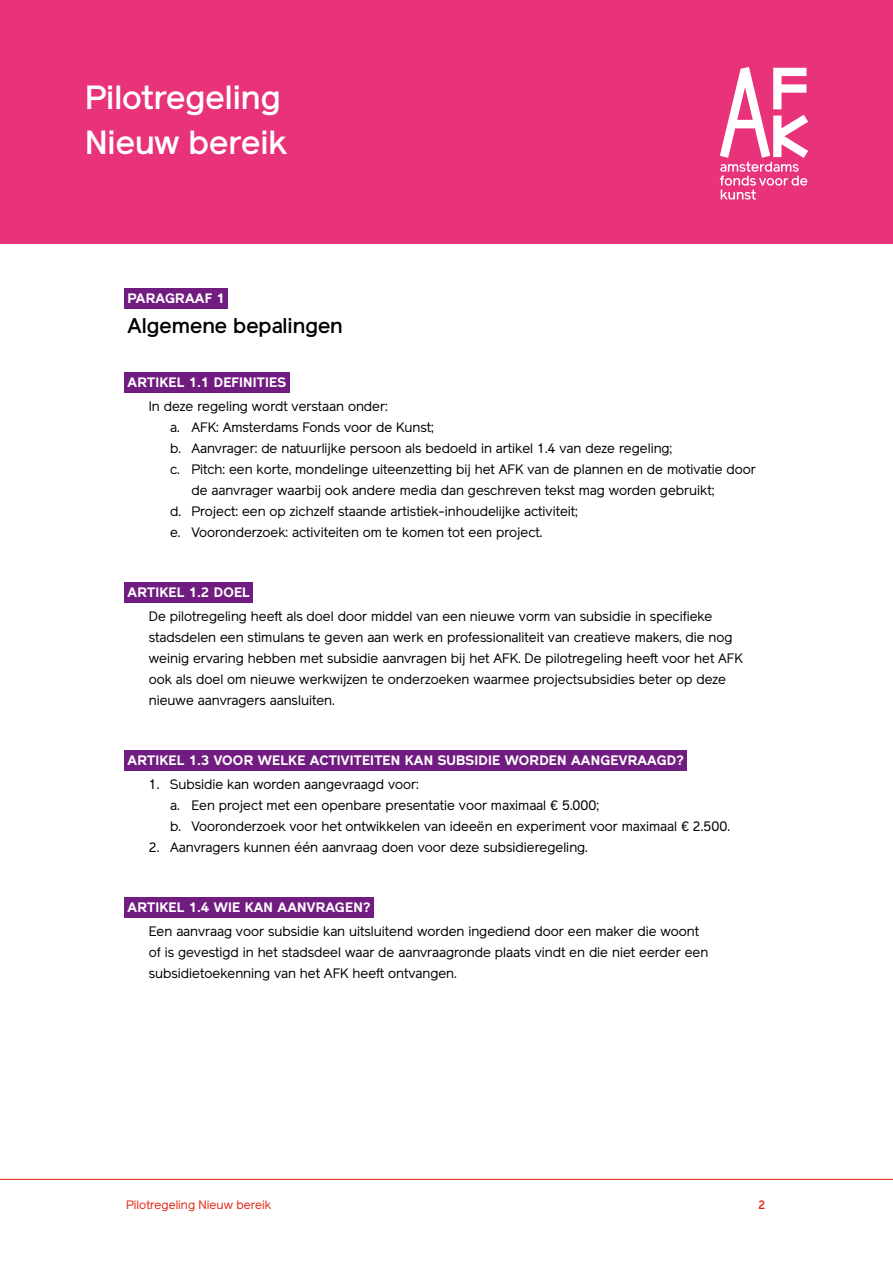
<style>
.page{position:relative;width:893px;height:1263px;background:#fff}
.page>*{position:absolute;margin:0;border:0;box-sizing:border-box;transform-origin:0 0}
.t1{font:500 33px/45px "Reader";color:#fff}
.t2{font:500 21px "Reader";color:#000}
.t3{font:13.5px/21px "Reader";color:#000}
.t4{font:700 13.5px "Reader";letter-spacing:.015em;color:#fff}
.t5{font:12px "Reader";color:#e42313}
.t6{font:500 12px "Reader";color:#e42313}
</style>
<div class="page">
<hr style="left:0;top:1179px;width:893px;height:1px;background:#e42313">
<div style="left:0;top:0;width:893px;height:243px;background:#e8327a"></div>
<div style="left:124px;top:288px;width:104px;height:21px;background:#711c80"></div>
<div style="left:124px;top:372px;width:165px;height:21px;background:#711c80"></div>
<div style="left:124px;top:582px;width:129px;height:21px;background:#711c80"></div>
<div style="left:124px;top:750px;width:563px;height:21px;background:#711c80"></div>
<div style="left:124px;top:897px;width:249px;height:21px;background:#711c80"></div>
<svg style="left:720px;top:67px;width:88px;height:133px"></svg>
<h1 class="t1" style="left:85px;top:75px;width:203px">Pilotregeling<br>Nieuw bereik</h1>
<p class="t4" style="left:128px;top:290px;width:99px">PARAGRAAF 1</p>
<h2 class="t2" style="left:128px;top:313px;width:217px">Algemene bepalingen</h2>
<p class="t4" style="left:128px;top:374px;width:160px">ARTIKEL 1.1 DEFINITIES</p>
<p class="t3" style="left:149px;top:396px;width:240px">In deze regeling wordt verstaan onder:</p>
<p class="t3" style="left:170px;top:417px;width:265px">a. AFK: Amsterdams Fonds voor de Kunst;</p>
<p class="t3" style="left:170px;top:438px;width:504px">b. Aanvrager: de natuurlijke persoon als bedoeld in artikel 1.4 van deze regeling;</p>
<p class="t3" style="left:170px;top:459px;width:587px">c. Pitch: een korte, mondelinge uiteenzetting bij het AFK van de plannen en de motivatie door</p>
<p class="t3" style="left:191px;top:480px;width:524px">de aanvrager waarbij ook andere media dan geschreven tekst mag worden gebruikt;</p>
<p class="t3" style="left:170px;top:501px;width:409px">d. Project: een op zichzelf staande artistiek-inhoudelijke activiteit;</p>
<p class="t3" style="left:170px;top:522px;width:374px">e. Vooronderzoek: activiteiten om te komen tot een project.</p>
<p class="t4" style="left:128px;top:584px;width:124px">ARTIKEL 1.2 DOEL</p>
<p class="t3" style="left:149px;top:606px;width:596px">De pilotregeling heeft als doel door middel van een nieuwe vorm van subsidie in specifieke stadsdelen een stimulans te geven aan werk en professionaliteit van creatieve makers, die nog weinig ervaring hebben met subsidie aanvragen bij het AFK. De pilotregeling heeft voor het AFK ook als doel om nieuwe werkwijzen te onderzoeken waarmee projectsubsidies beter op deze nieuwe aanvragers aansluiten.</p>
<p class="t4" style="left:128px;top:752px;width:558px">ARTIKEL 1.3 VOOR WELKE ACTIVITEITEN KAN SUBSIDIE WORDEN AANGEVRAAGD?</p>
<p class="t3" style="left:170px;top:774px;width:561px;text-indent:-21px">1. Subsidie kan worden aangevraagd voor:<br>a. Een project met een openbare presentatie voor maximaal € 5.000;<br>b. Vooronderzoek voor het ontwikkelen van ideeën en experiment voor maximaal € 2.500.</p>
<p class="t3" style="left:149px;top:837px;width:441px">2. Aanvragers kunnen één aanvraag doen voor deze subsidieregeling.</p>
<p class="t4" style="left:128px;top:899px;width:244px">ARTIKEL 1.4 WIE KAN AANVRAGEN?</p>
<p class="t3" style="left:149px;top:921px;width:561px">Een aanvraag voor subsidie kan uitsluitend worden ingediend door een maker die woont of is gevestigd in het stadsdeel waar de aanvraagronde plaats vindt en die niet eerder een subsidietoekenning van het AFK heeft ontvangen.</p>
<p class="t5" style="left:126px;top:1198px;width:146px">Pilotregeling Nieuw bereik</p>
<p class="t6" style="left:758px;top:1198px;width:9px">2</p>
</div>
